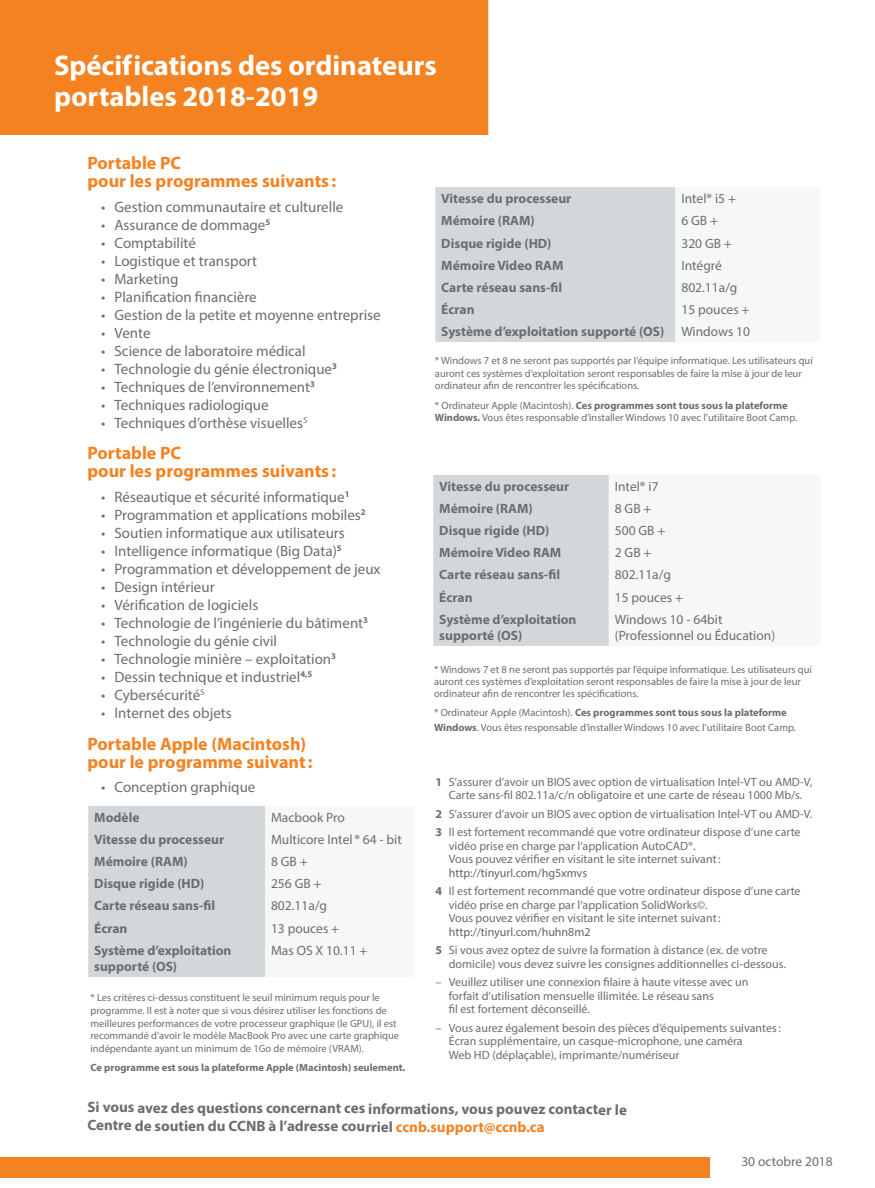
<style>
.page{position:relative;width:875px;height:1188px;background:#fff}
.page>*{position:absolute;margin:0;border:0;box-sizing:border-box;transform-origin:0 0}
.t1{font:700 28.5px/30.6px "Myriad Pro";color:#fff}
.t2{font:700 18px/18px "Myriad Pro";color:#f58220}
.t3{font:15px "Myriad Pro";color:#6c6d70}
.t4{font:700 15px/17.5px "Myriad Pro";letter-spacing:-.005em;color:#6c6d70}
.t5{font:700 13.5px/16.2px "Myriad Pro";color:#6c6d70}
.t6{font:13.5px/16.2px "Myriad Pro";color:#6c6d70}
.t7{font:12px/13.5px "Myriad Pro";color:#6c6d70}
.t8{font:10.5px/12.6px "Myriad Pro";color:#6c6d70}
.t9{font:700 10.5px "Myriad Pro";color:#6c6d70}
.s1{font-weight:700}
.s2{color:#636366}
.s3{color:#f58220}
</style>
<div class="page">
<div style="left:0;top:0;width:488px;height:135px;background:#f58220"></div>
<div style="left:433px;top:475px;width:176px;height:171px;background:#d4d7d9"></div>
<div style="left:435px;top:187px;width:241px;height:155px;background:#d4d7d9"></div>
<div style="left:88px;top:806px;width:177px;height:171px;background:#d4d7d9"></div>
<div style="left:1px;top:1157px;width:709px;height:20px;background:#f58220"></div>
<p class="t1" style="left:54px;top:50px;width:384px">Spécifications des ordinateurs portables 2018-2019</p>
<p class="t2" style="left:87px;top:153px;width:250px">Portable PC<br>pour les programmes suivants :</p>
<p class="t3" style="left:101px;top:197px;width:244px">• Gestion communautaire et culturelle</p>
<p class="t3" style="left:101px;top:215px;width:171px">• Assurance de dommage<sup>5</sup></p>
<p class="t3" style="left:101px;top:233px;width:96px">• Comptabilité</p>
<p class="t3" style="left:101px;top:251px;width:158px">• Logistique et transport</p>
<p class="t3" style="left:101px;top:269px;width:79px">• Marketing</p>
<p class="t3" style="left:101px;top:287px;width:157px">• Planification financière</p>
<p class="t3" style="left:101px;top:305px;width:281px">• Gestion de la petite et moyenne entreprise</p>
<p class="t3" style="left:101px;top:323px;width:51px">• Vente</p>
<p class="t3" style="left:101px;top:341px;width:206px">• Science de laboratoire médical</p>
<p class="t3" style="left:101px;top:359px;width:237px">• Technologie du génie électronique<sup>3</sup></p>
<p class="t3" style="left:101px;top:377px;width:215px">• Techniques de l’environnement<sup>3</sup></p>
<p class="t3" style="left:101px;top:395px;width:169px">• Techniques radiologique</p>
<p class="t3" style="left:101px;top:413px;width:208px">• Techniques d’orthèse visuelles<sup>5</sup></p>
<p class="t2" style="left:87px;top:444px;width:250px">Portable PC<br>pour les programmes suivants :</p>
<p class="t3" style="left:101px;top:488px;width:250px">• Réseautique et sécurité informatique<sup>1</sup></p>
<p class="t3" style="left:101px;top:506px;width:266px">• Programmation et applications mobiles<sup>2</sup></p>
<p class="t3" style="left:101px;top:524px;width:245px">• Soutien informatique aux utilisateurs</p>
<p class="t3" style="left:101px;top:542px;width:242px">• Intelligence informatique (Big Data)<sup>5</sup></p>
<p class="t3" style="left:101px;top:560px;width:281px">• Programmation et développement de jeux</p>
<p class="t3" style="left:101px;top:578px;width:115px">• Design intérieur</p>
<p class="t3" style="left:101px;top:596px;width:159px">• Vérification de logiciels</p>
<p class="t3" style="left:101px;top:614px;width:269px">• Technologie de l’ingénierie du bâtiment<sup>3</sup></p>
<p class="t3" style="left:101px;top:632px;width:178px">• Technologie du génie civil</p>
<p class="t3" style="left:101px;top:650px;width:237px">• Technologie minière – exploitation<sup>3</sup></p>
<p class="t3" style="left:101px;top:668px;width:213px">• Dessin technique et industriel<sup>4,5</sup></p>
<p class="t3" style="left:101px;top:686px;width:105px">• Cybersécurité<sup>5</sup></p>
<p class="t3" style="left:101px;top:704px;width:132px">• Internet des objets</p>
<p class="t2" style="left:87px;top:734px;width:227px">Portable Apple (Macintosh) pour le programme suivant:</p>
<p class="t3" style="left:101px;top:778px;width:156px">• Conception graphique</p>
<p class="t5" style="left:94px;top:809px;width:47px">Modèle</p>
<p class="t6" style="left:271px;top:809px;width:75px">Macbook Pro</p>
<p class="t5" style="left:94px;top:831px;width:131px">Vitesse du processeur</p>
<p class="t6" style="left:271px;top:831px;width:132px">Multicore Intel ® 64 - bit</p>
<p class="t5" style="left:94px;top:853px;width:95px">Mémoire (RAM)</p>
<p class="t6" style="left:271px;top:853px;width:38px">8 GB +</p>
<p class="t5" style="left:94px;top:875px;width:112px">Disque rigide (HD)</p>
<p class="t6" style="left:271px;top:876px;width:52px">256 GB +</p>
<p class="t5" style="left:94px;top:897px;width:122px">Carte réseau sans-fil</p>
<p class="t6" style="left:271px;top:898px;width:58px">802.11a/g</p>
<p class="t5" style="left:94px;top:920px;width:35px">Écran</p>
<p class="t6" style="left:271px;top:920px;width:70px">13 pouces +</p>
<p class="t5" style="left:94px;top:942px;width:139px">Système d’exploitation supporté (OS)</p>
<p class="t6" style="left:271px;top:942px;width:98px">Mas OS X 10.11 +</p>
<p class="t8" style="left:90px;top:991px;width:310px">* Les critères ci-dessus constituent le seuil minimum requis pour le programme. Il est à noter que si vous désirez utiliser les fonctions de meilleures performances de votre processeur graphique (le GPU), il est recommandé d’avoir le modèle MacBook Pro avec une carte graphique indépendante ayant un minimum de 1Go de mémoire (VRAM).</p>
<p class="t9" style="left:90px;top:1061px;width:316px">Ce programme est sous la plateforme Apple (Macintosh) seulement.</p>
<p class="t5" style="left:441px;top:190px;width:131px">Vitesse du processeur</p>
<p class="t6" style="left:681px;top:190px;width:56px">Intel® i5 +</p>
<p class="t5" style="left:441px;top:212px;width:95px">Mémoire (RAM)</p>
<p class="t6" style="left:681px;top:213px;width:38px">6 GB +</p>
<p class="t5" style="left:441px;top:234px;width:112px">Disque rigide (HD)</p>
<p class="t6" style="left:681px;top:235px;width:52px">320 GB +</p>
<p class="t5" style="left:441px;top:257px;width:124px">Mémoire Video RAM</p>
<p class="t6" style="left:681px;top:257px;width:42px">Intégré</p>
<p class="t5" style="left:441px;top:279px;width:122px">Carte réseau sans-fil</p>
<p class="t6" style="left:681px;top:279px;width:58px">802.11a/g</p>
<p class="t5" style="left:441px;top:301px;width:35px">Écran</p>
<p class="t6" style="left:681px;top:301px;width:70px">15 pouces +</p>
<p class="t5" style="left:441px;top:323px;width:224px">Système d’exploitation supporté (OS)</p>
<p class="t6" style="left:681px;top:323px;width:70px">Windows 10</p>
<p class="t8" style="left:435px;top:354px;width:379px">* Windows 7 et 8 ne seront pas supportés par l’équipe informatique. Les utilisateurs qui auront ces systèmes d’exploitation seront responsables de faire la mise à jour de leur ordinateur afin de rencontrer les spécifications.</p>
<p class="t8" style="left:435px;top:399px;width:364px">* Ordinateur Apple (Macintosh). <span class="s1">Ces programmes sont tous sous la plateforme<br>Windows.</span> Vous êtes responsable d’installer Windows 10 avec l’utilitaire Boot Camp.</p>
<p class="t5" style="left:439px;top:478px;width:131px">Vitesse du processeur</p>
<p class="t6" style="left:615px;top:478px;width:45px">Intel® i7</p>
<p class="t5" style="left:439px;top:500px;width:95px">Mémoire (RAM)</p>
<p class="t6" style="left:615px;top:500px;width:38px">8 GB +</p>
<p class="t5" style="left:439px;top:522px;width:112px">Disque rigide (HD)</p>
<p class="t6" style="left:615px;top:522px;width:52px">500 GB +</p>
<p class="t5" style="left:439px;top:544px;width:124px">Mémoire Video RAM</p>
<p class="t6" style="left:615px;top:545px;width:38px">2 GB +</p>
<p class="t5" style="left:439px;top:566px;width:122px">Carte réseau sans-fil</p>
<p class="t6" style="left:615px;top:567px;width:58px">802.11a/g</p>
<p class="t5" style="left:439px;top:589px;width:35px">Écran</p>
<p class="t6" style="left:615px;top:589px;width:70px">15 pouces +</p>
<p class="t5" style="left:439px;top:611px;width:139px">Système d’exploitation supporté (OS)</p>
<p class="t6" style="left:615px;top:611px;width:162px">Windows 10 - 64bit (Professionnel ou Éducation)</p>
<p class="t8" style="left:434px;top:663px;width:379px;line-height:12px">* Windows 7 et 8 ne seront pas supportés par l’équipe informatique. Les utilisateurs qui auront ces systèmes d’exploitation seront responsables de faire la mise à jour de leur ordinateur afin de rencontrer les spécifications.</p>
<p class="t8" style="left:434px;top:705px;width:363px;line-height:15px">* Ordinateur Apple (Macintosh). <span class="s1">Ces programmes sont tous sous la plateforme<br>Windows</span>. Vous êtes responsable d’installer Windows 10 avec l’utilitaire Boot Camp.</p>
<p class="t7" style="left:435px;top:775px;width:378px;text-align:center"><span class="s1">1</span> S’assurer d’avoir un BIOS avec option de virtualisation Intel-VT ou AMD-V,<br>Carte sans-fil 802.11a/c/n obligatoire et une carte de réseau 1000 Mb/s.</p>
<p class="t7" style="left:435px;top:807px;width:378px"><span class="s1">2</span> S’assurer d’avoir un BIOS avec option de virtualisation Intel-VT ou AMD-V.</p>
<p class="t7" style="left:449px;top:825px;width:353px;text-indent:-14px"><span class="s1">3</span> Il est fortement recommandé que votre ordinateur dispose d’une carte vidéo prise en charge par l’application AutoCAD®.<br>Vous pouvez vérifier en visitant le site internet suivant: <span class="s2">http://tinyurl.com/hg5xmvs</span></p>
<p class="t7" style="left:449px;top:884px;width:353px;text-indent:-14px"><span class="s1">4</span> Il est fortement recommandé que votre ordinateur dispose d’une carte vidéo prise en charge par l’application SolidWorks©.<br>Vous pouvez vérifier en visitant le site internet suivant: <span class="s2">http://tinyurl.com/huhn8m2</span></p>
<p class="t7" style="left:449px;top:943px;width:339px;text-indent:-14px"><span class="s1">5</span> Si vous avez optez de suivre la formation à distance (ex. de votre domicile) vous devez suivre les consignes additionnelles ci-dessous.</p>
<p class="t7" style="left:449px;top:975px;width:301px;text-indent:-14px">– Veuillez utiliser une connexion filaire à haute vitesse avec un forfait d’utilisation mensuelle illimitée. Le réseau sans<br>fil est fortement déconseillé.</p>
<p class="t7" style="left:449px;top:1021px;width:333px;text-indent:-14px">– Vous aurez également besoin des pièces d’équipements suivantes:<br>Écran supplémentaire, un casque-microphone, une caméra<br>Web HD (déplaçable), imprimante/numériseur</p>
<p class="t4" style="left:87px;top:1099px;width:541px">Si vous avez des questions concernant ces informations, vous pouvez contacter le<br>Centre de soutien du CCNB à l’adresse courriel <span class="s3">ccnb.support@ccnb.ca</span></p>
<p class="t6" style="left:741px;top:1153px;width:93px">30 octobre 2018</p>
</div>
